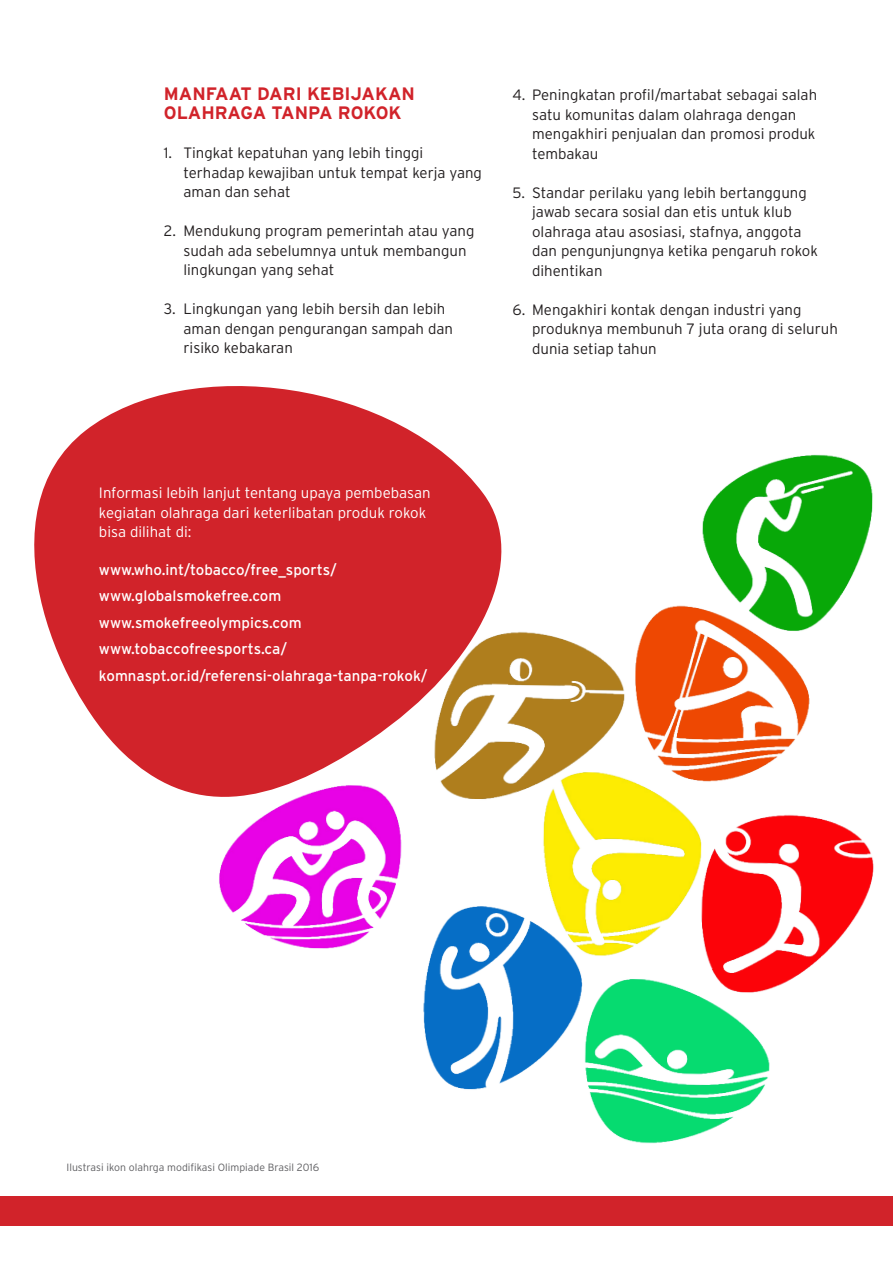
<style>
.page{position:relative;width:893px;height:1263px;background:#fff}
.page>*{position:absolute;margin:0;border:0;box-sizing:border-box;transform-origin:0 0}
.t1{font:700 18px/19.5px "Interstate";color:#d1232a}
.t2{font:300 15px/19.5px "Interstate";color:#231f20}
.t3{font:15px "Interstate";color:#fff}
.t4{font:300 15px/19.5px "Interstate";color:#fff}
.t5{font:300 10.5px "Interstate";color:#5f5f62}
</style>
<div class="page">
<svg style="left:34px;top:386px;width:468px;height:410px;fill:#d1232a"></svg>
<img style="left:723px;top:814px;width:151px;height:172px">
<img style="left:635px;top:605px;width:175px;height:176px">
<img style="left:427px;top:615px;width:198px;height:184px">
<img style="left:209px;top:766px;width:204px;height:183px">
<img style="left:592px;top:961px;width:187px;height:183px">
<img style="left:686px;top:454px;width:187px;height:191px">
<img style="left:399px;top:897px;width:205px;height:205px">
<img style="left:518px;top:766px;width:205px;height:202px">
<div style="left:0;top:1196px;width:893px;height:30px;background:#d1232a"></div>
<p class="t1" style="left:164px;top:83px;width:253px">MANFAAT DARI KEBIJAKAN<br>OLAHRAGA TANPA ROKOK</p>
<p class="t2" style="left:183px;top:143px;width:300px;text-indent:-20px">1. Tingkat kepatuhan yang lebih tinggi terhadap kewajiban untuk tempat kerja yang aman dan sehat</p>
<p class="t2" style="left:183px;top:221px;width:292px;text-indent:-20px">2. Mendukung program pemerintah atau yang sudah ada sebelumnya untuk membangun lingkungan yang sehat</p>
<p class="t2" style="left:183px;top:299px;width:271px;text-indent:-20px">3. Lingkungan yang lebih bersih dan lebih aman dengan pengurangan sampah dan risiko kebakaran</p>
<p class="t2" style="left:532px;top:85px;width:286px;text-indent:-20px">4. Peningkatan profil/martabat sebagai salah satu komunitas dalam olahraga dengan mengakhiri penjualan dan promosi produk tembakau</p>
<p class="t2" style="left:532px;top:183px;width:287px;text-indent:-20px">5. Standar perilaku yang lebih bertanggung jawab secara sosial dan etis untuk klub olahraga atau asosiasi, stafnya, anggota dan pengunjungnya ketika pengaruh rokok dihentikan</p>
<p class="t2" style="left:532px;top:300px;width:307px;text-indent:-20px">6. Mengakhiri kontak dengan industri yang produknya membunuh 7 juta orang di seluruh dunia setiap tahun</p>
<p class="t4" style="left:99px;top:483px;width:333px">Informasi lebih lanjut tentang upaya pembebasan kegiatan olahraga dari keterlibatan produk rokok bisa dilihat di:</p>
<p class="t3" style="left:99px;top:561px;width:239px">www.who.int/tobacco/free_sports/</p>
<p class="t3" style="left:99px;top:587px;width:184px">www.globalsmokefree.com</p>
<p class="t3" style="left:99px;top:614px;width:204px">www.smokefreeolympics.com</p>
<p class="t3" style="left:99px;top:640px;width:190px">www.tobaccofreesports.ca/</p>
<p class="t3" style="left:99px;top:667px;width:330px">komnaspt.or.id/referensi-olahraga-tanpa-rokok/</p>
<p class="t5" style="left:67px;top:1161px;width:254px">Ilustrasi ikon olahrga modifikasi Olimpiade Brasil 2016</p>
</div>
